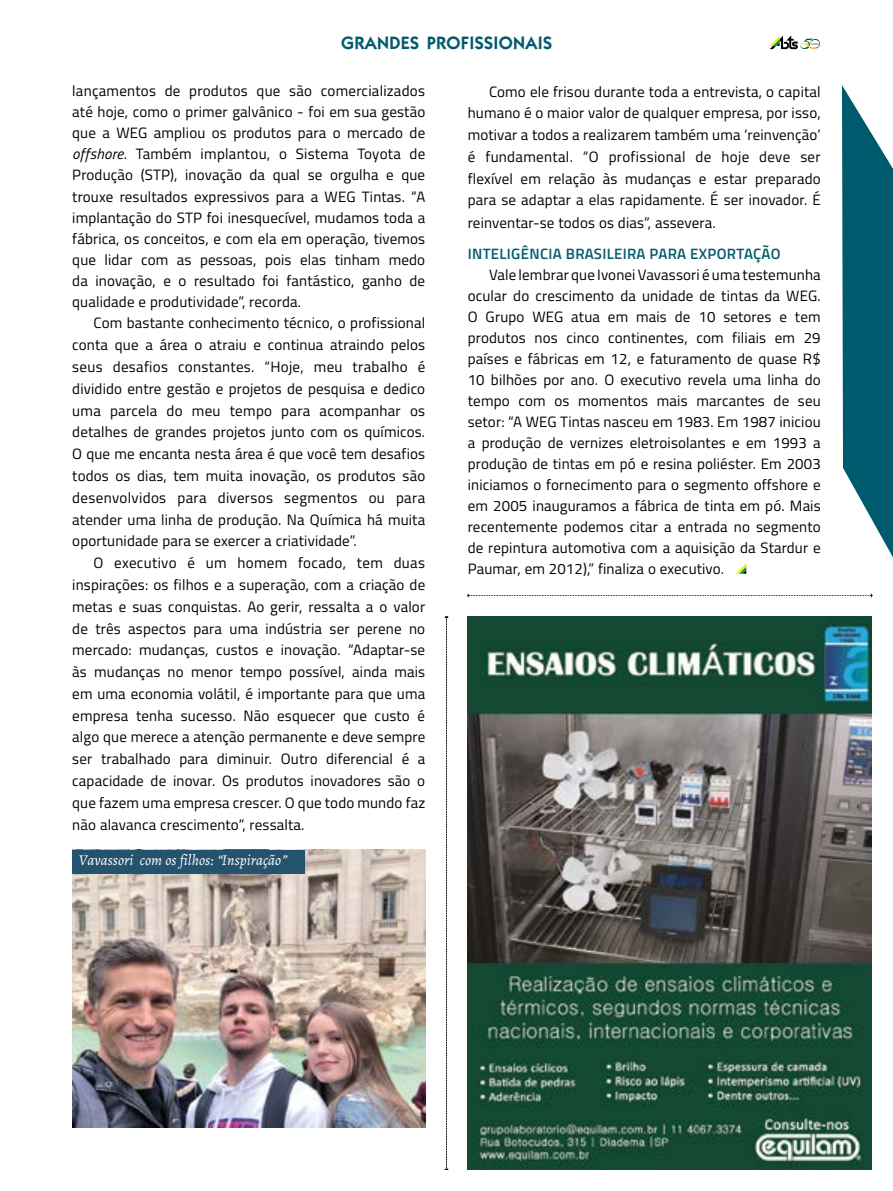
<style>
.page{position:relative;width:893px;height:1191px;background:#fff}
.page>*{position:absolute;margin:0;border:0;box-sizing:border-box;transform-origin:0 0}
.t1{font:600 18px "ITC Kabel Std";letter-spacing:.02em;color:#005a6d}
.t2{font:15px/21px "Titillium";letter-spacing:.01em;color:#000;text-align:justify}
.t3{font:600 15px "Titillium";letter-spacing:.02em;color:#005a6d}
.t4{font:italic 15px "Alegreya";letter-spacing:.005em;color:#fff}
.s1{font-style:italic}
</style>
<div class="page">
<img style="left:468px;top:617px;width:404px;height:552px">
<svg style="left:468px;top:85px;width:425px;height:512px"></svg>
<svg style="left:770px;top:36px;width:51px;height:13px"></svg>
<img style="left:72px;top:850px;width:353px;height:277px">
<svg style="left:445px;top:617px;width:3px;height:553px"></svg>
<div style="left:72px;top:850px;width:233px;height:23px;background:#24536d"></div>
<p class="t1" style="left:341px;top:32px;width:213px">GRANDES PROFISSIONAIS</p>
<p class="t2" style="left:72px;top:80px;width:355px">lançamentos de produtos que são comercializados até hoje, como o primer galvânico - foi em sua gestão que a WEG ampliou os produtos para o mercado de <span class="s1">offshore</span>. Também implantou, o Sistema Toyota de Produção (STP), inovação da qual se orgulha e que trouxe resultados expressivos para a WEG Tintas. “A implantação do STP foi inesquecível, mudamos toda a fábrica, os conceitos, e com ela em operação, tivemos que lidar com as pessoas, pois elas tinham medo da inovação, e o resultado foi fantástico, ganho de qualidade e produtividade”, recorda.</p>
<p class="t2" style="left:72px;top:312px;width:354px;line-height:21.8px;text-indent:21px">Com bastante conhecimento técnico, o profissional conta que a área o atraiu e continua atraindo pelos seus desafios constantes. “Hoje, meu trabalho é dividido entre gestão e projetos de pesquisa e dedico uma parcela do meu tempo para acompanhar os detalhes de grandes projetos junto com os químicos.<br>O que me encanta nesta área é que você tem desafios todos os dias, tem muita inovação, os produtos são desenvolvidos para diversos segmentos ou para atender uma linha de produção. Na Química há muita oportunidade para se exercer a criatividade”.</p>
<p class="t2" style="left:72px;top:551px;width:355px;line-height:21.8px;text-indent:21px">O executivo é um homem focado, tem duas inspirações: os filhos e a superação, com a criação de metas e suas conquistas. Ao gerir, ressalta a o valor de três aspectos para uma indústria ser perene no mercado: mudanças, custos e inovação. “Adaptar-se às mudanças no menor tempo possível, ainda mais em uma economia volátil, é importante para que uma empresa tenha sucesso. Não esquecer que custo é algo que merece a atenção permanente e deve sempre ser trabalhado para diminuir. Outro diferencial é a capacidade de inovar. Os produtos inovadores são o que fazem uma empresa crescer. O que todo mundo faz não alavanca crescimento”, ressalta.</p>
<p class="t2" style="left:468px;top:80px;width:354px;line-height:21.9px;text-indent:21px">Como ele frisou durante toda a entrevista, o capital humano é o maior valor de qualquer empresa, por isso, motivar a todos a realizarem também uma ‘reinvenção’ é fundamental. “O profissional de hoje deve ser flexível em relação às mudanças e estar preparado para se adaptar a elas rapidamente. É ser inovador. É reinventar-se todos os dias”, assevera.</p>
<p class="t3" style="left:468px;top:242px;width:314px">INTELIGÊNCIA BRASILEIRA PARA EXPORTAÇÃO</p>
<p class="t2" style="left:468px;top:263px;width:355px;text-indent:21px">Vale lembrar que Ivonei Vavassori é uma testemunha ocular do crescimento da unidade de tintas da WEG.<br>O Grupo WEG atua em mais de 10 setores e tem produtos nos cinco continentes, com filiais em 29 países e fábricas em 12, e faturamento de quase R$ 10 bilhões por ano. O executivo revela uma linha do tempo com os momentos mais marcantes de seu setor: “A WEG Tintas nasceu em 1983. Em 1987 iniciou a produção de vernizes eletroisolantes e em 1993 a produção de tintas em pó e resina poliéster. Em 2003 iniciamos o fornecimento para o segmento offshore e em 2005 inauguramos a fábrica de tinta em pó. Mais recentemente podemos citar a entrada no segmento de repintura automotiva com a aquisição da Stardur e Paumar, em 2012),” finaliza o executivo.</p>
<p class="t4" style="left:79px;top:851px;width:209px">Vavassori com os filhos: “Inspiração”</p>
</div>
